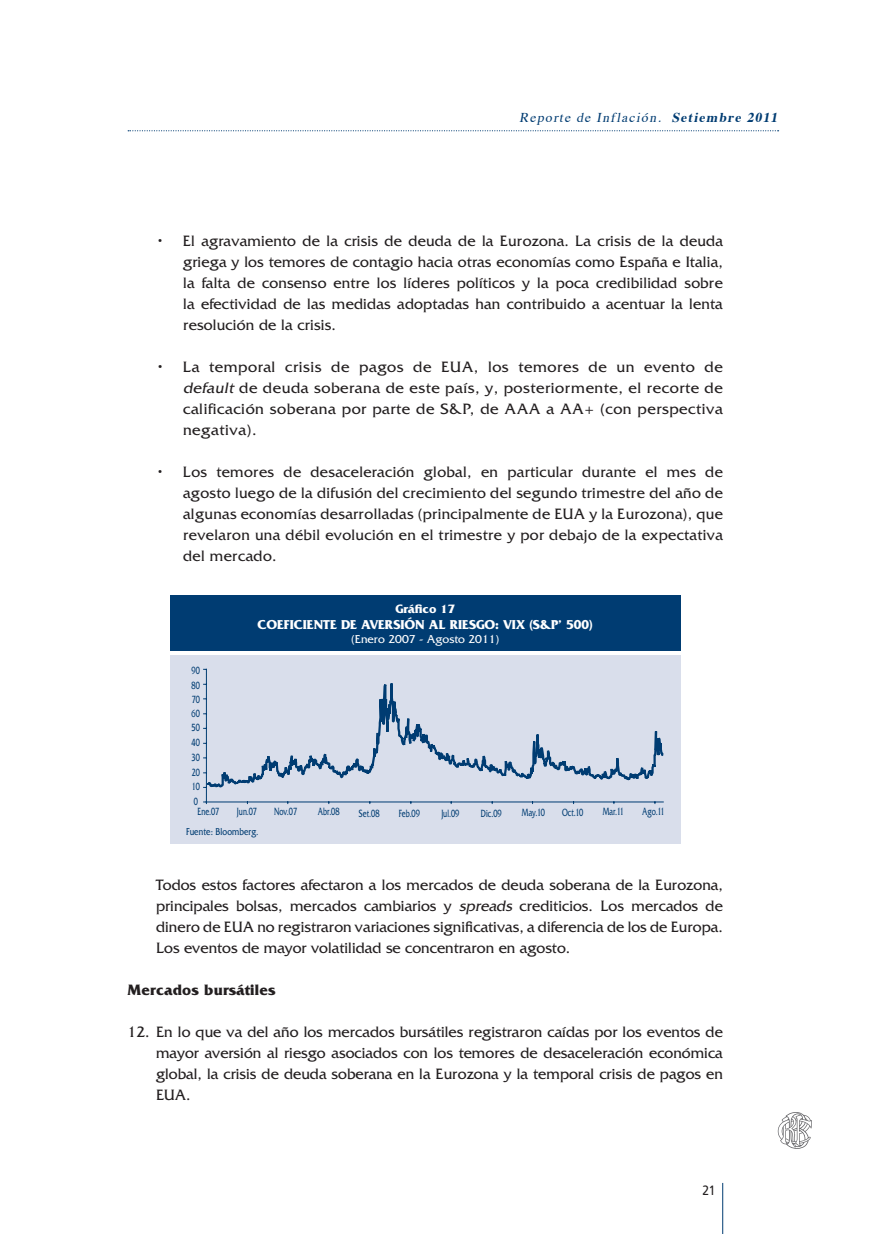
<style>
.page{position:relative;width:893px;height:1234px;background:#fff}
.page>*{position:absolute;margin:0;border:0;box-sizing:border-box;transform-origin:0 0}
.t1{font:15.75px/21px "Friz Quadrata";letter-spacing:.01em;color:#231f20;text-align:justify}
.t2{font:700 15.75px "Friz Quadrata";letter-spacing:.01em;color:#231f20}
.t3{font:700 13.5px "Friz Quadrata";color:#fff}
.t4{font:italic 13.5px "Times";color:#003c72}
.t5{font:13.5px "Frutiger";color:#231f20;scale:.88 1}
.t6{font:700 12.75px "Friz Quadrata";color:#fff}
.t7{font:12px "Friz Quadrata";color:#fff}
.t8{font:10.95px "Friz Quadrata";letter-spacing:.01em;color:#003c72;scale:.68 1}
.t9{font:10.5px "Friz Quadrata";letter-spacing:.01em;color:#003c72;scale:.8 1}
.s1{font-weight:700}
.s2{font-style:italic}
</style>
<div class="page">
<svg style="left:128px;top:130px;width:651px;height:1px"></svg>
<hr style="left:722px;top:1182px;width:1px;height:51px;background:#003c72">
<svg style="left:778px;top:1112px;width:34px;height:37px"></svg>
<div style="left:170px;top:655px;width:510px;height:188px;background:#d9deeb"></div>
<div style="left:170px;top:595px;width:510px;height:56px;background:#003c72"></div>
<svg style="left:206px;top:668px;width:458px;height:137px"></svg>
<p class="t4" style="left:519px;top:105px;width:263px">Reporte de Inflación. <span class="s1">Setiembre 2011</span></p>
<p class="t1" style="left:183px;top:230px;width:541px;text-indent:-26px">• El agravamiento de la crisis de deuda de la Eurozona. La crisis de la deuda griega y los temores de contagio hacia otras economías como España e Italia, la falta de consenso entre los líderes políticos y la poca credibilidad sobre la efectividad de las medidas adoptadas han contribuido a acentuar la lenta resolución de la crisis.</p>
<p class="t1" style="left:183px;top:356px;width:541px;text-indent:-26px">• La temporal crisis de pagos de EUA, los temores de un evento de <span class="s2">default</span> de deuda soberana de este país, y, posteriormente, el recorte de calificación soberana por parte de S&amp;P, de AAA a AA+ (con perspectiva negativa).</p>
<p class="t1" style="left:183px;top:461px;width:541px;text-indent:-26px">• Los temores de desaceleración global, en particular durante el mes de agosto luego de la difusión del crecimiento del segundo trimestre del año de algunas economías desarrolladas (principalmente de EUA y la Eurozona), que revelaron una débil evolución en el trimestre y por debajo de la expectativa del mercado.</p>
<p class="t8" style="left:192px;top:664px;width:14px">90</p>
<p class="t8" style="left:192px;top:678px;width:14px">80</p>
<p class="t8" style="left:192px;top:692px;width:13px">70</p>
<p class="t8" style="left:192px;top:707px;width:14px">60</p>
<p class="t8" style="left:192px;top:721px;width:14px">50</p>
<p class="t8" style="left:192px;top:736px;width:14px">40</p>
<p class="t8" style="left:192px;top:751px;width:14px">30</p>
<p class="t8" style="left:192px;top:765px;width:14px">20</p>
<p class="t8" style="left:192px;top:780px;width:13px">10</p>
<p class="t8" style="left:194px;top:795px;width:8px">0</p>
<p class="t6" style="left:396px;top:601px;width:61px">Gráfico 17</p>
<p class="t3" style="left:257px;top:617px;width:337px">COEFICIENTE DE AVERSIÓN AL RIESGO: VIX (S&amp;P’ 500)</p>
<p class="t7" style="left:351px;top:632px;width:150px">(Enero 2007 - Agosto 2011)</p>
<p class="t8" style="left:237px;top:805px;width:31px">Jun.07</p>
<p class="t8" style="left:274px;top:805px;width:35px">Nov.07</p>
<p class="t8" style="left:318px;top:805px;width:34px">Abr.08</p>
<p class="t8" style="left:359px;top:806px;width:32px">Set.08</p>
<p class="t8" style="left:399px;top:806px;width:33px">Feb.09</p>
<p class="t8" style="left:441px;top:806px;width:28px">Jul.09</p>
<p class="t8" style="left:481px;top:806px;width:32px">Dic.09</p>
<p class="t8" style="left:522px;top:805px;width:35px">May.10</p>
<p class="t8" style="left:562px;top:805px;width:33px">Oct.10</p>
<p class="t8" style="left:603px;top:805px;width:33px">Mar.11</p>
<p class="t8" style="left:642px;top:805px;width:35px">Ago.11</p>
<p class="t9" style="left:186px;top:825px;width:92px">Fuente: Bloomberg.</p>
<p class="t8" style="left:197px;top:805px;width:34px">Ene.07</p>
<p class="t1" style="left:156px;top:874px;width:568px">Todos estos factores afectaron a los mercados de deuda soberana de la Eurozona, principales bolsas, mercados cambiarios y <span class="s2">spreads</span> crediticios. Los mercados de dinero de EUA no registraron variaciones significativas, a diferencia de los de Europa.<br>Los eventos de mayor volatilidad se concentraron en agosto.</p>
<p class="t2" style="left:128px;top:981px;width:149px">Mercados bursátiles</p>
<p class="t1" style="left:156px;top:1021px;width:568px;text-indent:-29px">12. En lo que va del año los mercados bursátiles registraron caídas por los eventos de mayor aversión al riesgo asociados con los temores de desaceleración económica global, la crisis de deuda soberana en la Eurozona y la temporal crisis de pagos en EUA.</p>
<p class="t5" style="left:702px;top:1182px;width:16px">21</p>
</div>
